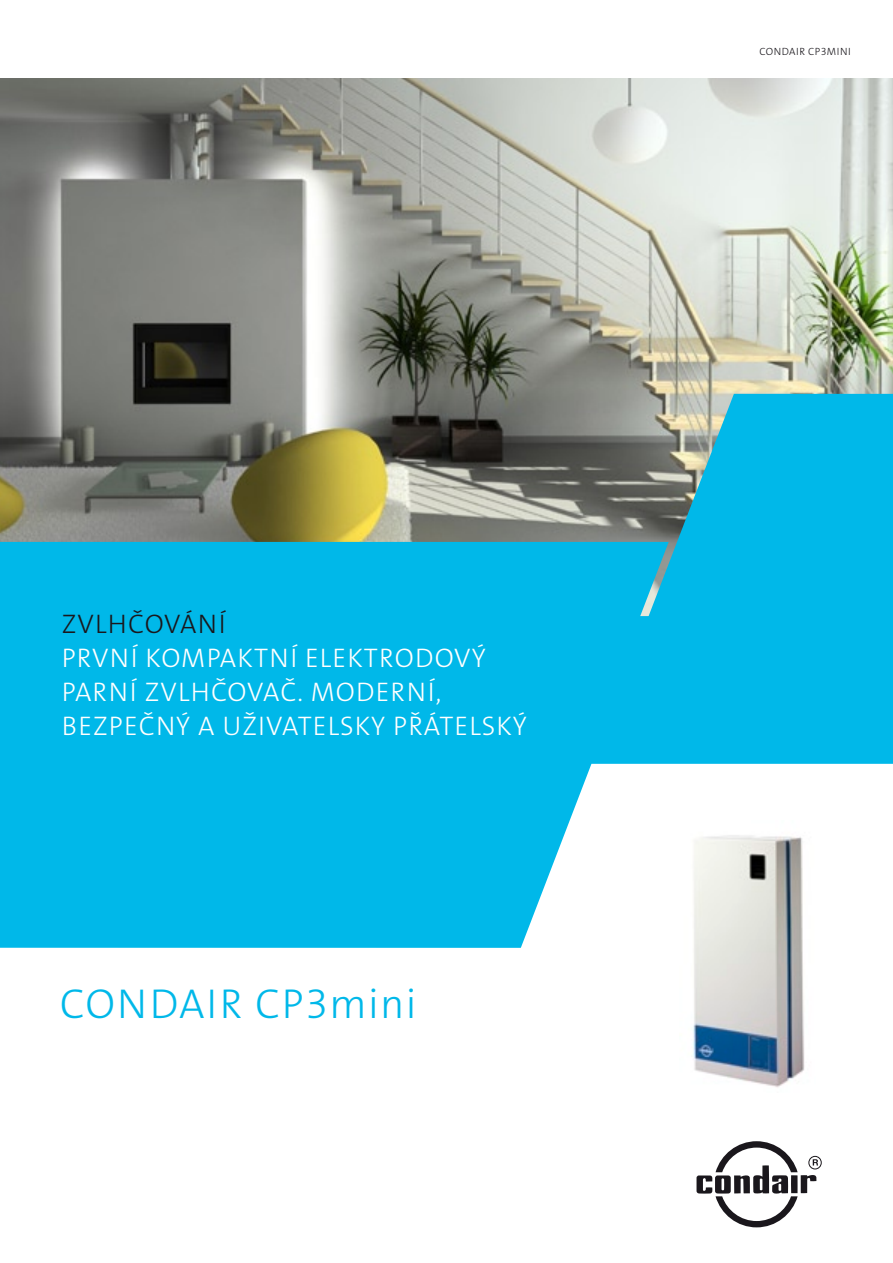
<style>
.page{position:relative;width:893px;height:1263px;background:#fff}
.page>*{position:absolute;margin:0;border:0;box-sizing:border-box;transform-origin:0 0}
.t1{font:300 42px "The Sans B W3";letter-spacing:.03em;color:#00b8e9}
.t2{font:300 27px/34px "The Sans B W3";letter-spacing:.045em;color:#fff}
.t3{font:300 27px "The Sans B W3";letter-spacing:.045em;color:#1a171c}
.t4{font:300 10.5px "The Sans B W3";letter-spacing:.045em;color:#1a171c}
</style>
<div class="page">
<img style="left:0;top:79px;width:893px;height:463px">
<div style="left:0;top:542px;width:626px;height:74px;background:#00b8e9"></div>
<div style="left:0;top:616px;width:893px;height:332px;background:#00b8e9"></div>
<svg style="left:626px;top:394px;width:267px;height:223px;background:#1eb0d4"></svg>
<svg style="left:484px;top:764px;width:409px;height:184px;fill:#fff"></svg>
<svg style="left:696px;top:1141px;width:126px;height:86px"></svg>
<img style="left:679px;top:821px;width:136px;height:267px">
<p class="t3" style="left:62px;top:607px;width:163px">ZVLHČOVÁNÍ</p>
<p class="t2" style="left:62px;top:641px;width:467px">PRVNÍ KOMPAKTNÍ ELEKTRODOVÝ<br>PARNÍ ZVLHČOVAČ. MODERNÍ,<br>BEZPEČNÝ A UŽIVATELSKY PŘÁTELSKÝ</p>
<p class="t3" style="left:62px;top:607px;width:72px">HAUPTTITE</p>
<p class="t3" style="left:203px;top:607px;width:13px">L</p>
<p class="t2" style="left:62px;top:641px;width:32px">SEGMENTSPEZIFIKATION</p>
<h1 class="t1" style="left:60px;top:976px;width:53px">CONDAIR</h1>
<h1 class="t1" style="left:255px;top:976px;width:163px">CP3MINI</h1>
<p class="t4" style="left:759px;top:45px;width:14px">CONDAIR</p>
<p class="t4" style="left:808px;top:45px;width:44px">CP3MINI</p>
</div>
